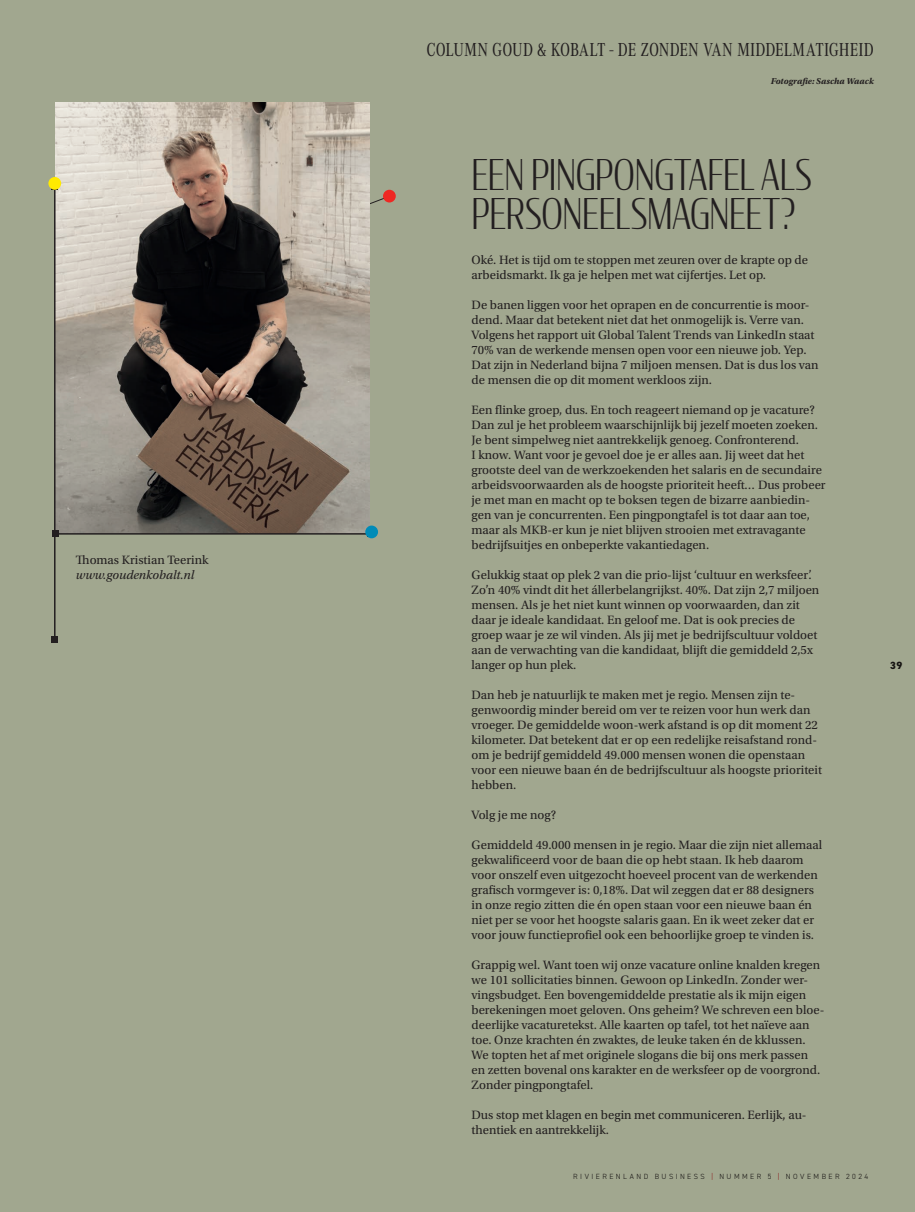
<style>
.page{position:relative;width:915px;height:1212px;background:#fff}
.page>*{position:absolute;margin:0;border:0;box-sizing:border-box;transform-origin:0 0}
.t1{font:300 42px/39px "Condor Cond";letter-spacing:-.005em;color:#231f20;scale:.95 1}
.t2{font:19.5px "Corporate A Cond Pro";letter-spacing:-.005em;color:#231f20}
.t3{font:12.75px/15px "Utopia Std";color:#231f20}
.t4{font:italic 12.75px "Utopia Std";color:#231f20}
.t5{font:800 10.5px "DIN2014";color:#231f20}
.t6{font:italic 700 9px "Utopia Std";color:#231f20}
.t7{font:300 7.5px "DIN2014";letter-spacing:.325em;color:#231f20}
.s1{color:#d81c23}
</style>
<div class="page">
<div style="left:0;top:0;width:914px;height:1212px;background:#a1a78f"></div>
<img style="left:55px;top:102px;width:315px;height:431px">
<hr style="left:55px;top:533px;width:315px;height:2px;background:#231f20">
<svg style="left:52px;top:531px;width:6px;height:6px"></svg>
<hr style="left:54px;top:186px;width:1px;height:454px;background:#231f20">
<svg style="left:52px;top:637px;width:6px;height:6px"></svg>
<div style="left:48px;top:177px;width:13px;height:13px;background:#ffea01;border-radius:50%"></div>
<div style="left:365px;top:525px;width:13px;height:13px;background:#008bb7;border-radius:50%"></div>
<div style="left:383px;top:190px;width:12px;height:12px;background:#ee2823;border-radius:50%"></div>
<p class="t3" style="left:76px;top:553px;width:134px">Thomas Kristian Teerink</p>
<p class="t4" style="left:76px;top:568px;width:120px">www.goudenkobalt.nl</p>
<h2 class="t2" style="left:426px;top:36px;width:449px">COLUMN GOUD &amp; KOBALT - DE ZONDEN VAN MIDDELMATIGHEID</h2>
<p class="t6" style="left:770px;top:76px;width:105px">Fotografie: Sascha Waack</p>
<h1 class="t1" style="left:471px;top:154px;width:359px">EEN PINGPONGTAFEL ALS<br>PERSONEELSMAGNEET?</h1>
<p class="t3" style="left:471px;top:253px;width:338px">Oké. Het is tijd om te stoppen met zeuren over de krapte op de arbeidsmarkt. Ik ga je helpen met wat cijfertjes. Let op.</p>
<p class="t3" style="left:471px;top:298px;width:348px">De banen liggen voor het oprapen en de concurrentie is moor&shy;dend. Maar dat betekent niet dat het onmogelijk is. Verre van.<br>Volgens het rapport uit Global Talent Trends van LinkedIn staat 70% van de werkende mensen open voor een nieuwe job. Yep.<br>Dat zijn in Nederland bijna 7 miljoen mensen. Dat is dus los van de mensen die op dit moment werkloos zijn.</p>
<p class="t3" style="left:471px;top:403px;width:355px">Een flinke groep, dus. En toch reageert niemand op je vacature?<br>Dan zul je het probleem waarschijnlijk bij jezelf moeten zoeken.<br>Je bent simpelweg niet aantrekkelijk genoeg. Confronterend.<br>I know. Want voor je gevoel doe je er alles aan. Jij weet dat het grootste deel van de werkzoekenden het salaris en de secundaire arbeidsvoorwaarden als de hoogste prioriteit heeft… Dus probeer je met man en macht op te boksen tegen de bizarre aanbiedin&shy;gen van je concurrenten. Een pingpongtafel is tot daar aan toe, maar als MKB-er kun je niet blijven strooien met extravagante bedrijfsuitjes en onbeperkte vakantiedagen.</p>
<p class="t3" style="left:471px;top:568px;width:349px">Gelukkig staat op plek 2 van die prio-lijst ‘cultuur en werksfeer’.<br>Zo’n 40% vindt dit het állerbelangrijkst. 40%. Dat zijn 2,7 miljoen mensen. Als je het niet kunt winnen op voorwaarden, dan zit daar je ideale kandidaat. En geloof me. Dat is ook precies de groep waar je ze wil vinden. Als jij met je bedrijfscultuur voldoet aan de verwachting van die kandidaat, blijft die gemiddeld 2,5x langer op hun plek.</p>
<p class="t3" style="left:471px;top:687px;width:352px">Dan heb je natuurlijk te maken met je regio. Mensen zijn te&shy;genwoordig minder bereid om ver te reizen voor hun werk dan vroeger. De gemiddelde woon-werk afstand is op dit moment 22 kilometer. Dat betekent dat er op een redelijke reisafstand rond&shy;om je bedrijf gemiddeld 49.000 mensen wonen die openstaan voor een nieuwe baan én de bedrijfscultuur als hoogste prioriteit hebben.</p>
<p class="t3" style="left:471px;top:807px;width:86px">Volg je me nog?</p>
<p class="t3" style="left:471px;top:837px;width:352px">Gemiddeld 49.000 mensen in je regio. Maar die zijn niet allemaal gekwalificeerd voor de baan die op hebt staan. Ik heb daarom voor onszelf even uitgezocht hoeveel procent van de werkenden grafisch vormgever is: 0,18%. Dat wil zeggen dat er 88 designers in onze regio zitten die én open staan voor een nieuwe baan én niet per se voor het hoogste salaris gaan. En ik weet zeker dat er voor jouw functieprofiel ook een behoorlijke groep te vinden is.</p>
<p class="t3" style="left:471px;top:957px;width:354px">Grappig wel. Want toen wij onze vacature online knalden kregen we 101 sollicitaties binnen. Gewoon op LinkedIn. Zonder wer&shy;vingsbudget. Een bovengemiddelde prestatie als ik mijn eigen berekeningen moet geloven. Ons geheim? We schreven een bloe&shy;deerlijke vacaturetekst. Alle kaarten op tafel, tot het naïeve aan toe. Onze krachten én zwaktes, de leuke taken én de kklussen.<br>We topten het af met originele slogans die bij ons merk passen en zetten bovenal ons karakter en de werksfeer op de voorgrond.<br>Zonder pingpongtafel.</p>
<p class="t3" style="left:471px;top:1107px;width:336px">Dus stop met klagen en begin met communiceren. Eerlijk, au&shy;thentiek en aantrekkelijk.</p>
<p class="t7" style="left:573px;top:1172px;width:296px">RIVIERENLAND BUSINESS <span class="s1">|</span> NUMMER 5 <span class="s1">|</span> NOVEMBER 2024</p>
<p class="t5" style="left:889px;top:658px;width:13px">39</p>
</div>
